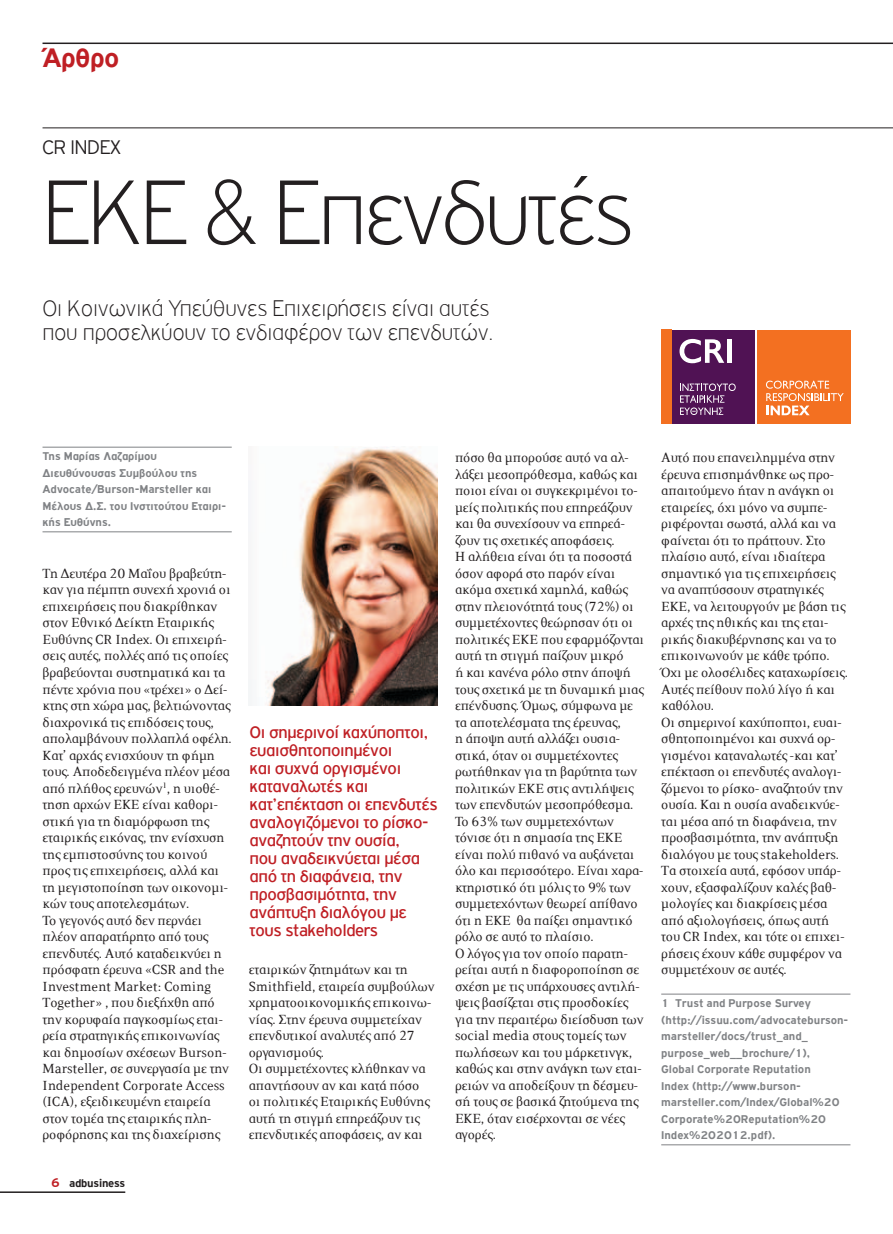
<style>
.page{position:relative;width:893px;height:1234px;background:#fff}
.page>*{position:absolute;margin:0;border:0;box-sizing:border-box;transform-origin:0 0}
.t1{font:100 97.5px "PF Highway Gothic";letter-spacing:-.03em;color:#231f20}
.t2{font:700 28.5px "PF Highway Gothic";letter-spacing:-.02em;color:#bf1f24}
.t3{font:100 24px/24px "PF Highway Gothic";color:#231f20}
.t4{font:300 21px "PF Highway Gothic";letter-spacing:-.01em;color:#231f20}
.t5{font:18px/18px "PF Highway Gothic";letter-spacing:-.02em;color:#bf1f24}
.t6{font:15px/16.5px "PF Press";color:#231f20}
.t7{font:700 12px/16.5px "PF Highway Gothic";color:#808285}
.t8{font:700 12px "PF Highway Gothic";letter-spacing:-.02em;color:#231f20}
.s1{font-size:13.5px;color:#bf1f24}
</style>
<div class="page">
<hr style="left:43px;top:43px;width:850px;height:1px;background:#231f20">
<hr style="left:0;top:1191px;width:125px;height:1px;background:#231f20">
<hr style="left:43px;top:128px;width:850px;height:1px;background:#231f20">
<hr style="left:43px;top:446px;width:189px;height:1px;background:#808285">
<hr style="left:43px;top:531px;width:189px;height:1px;background:#808285">
<hr style="left:661px;top:993px;width:189px;height:1px;background:#808285">
<hr style="left:661px;top:1144px;width:189px;height:1px;background:#808285">
<img style="left:249px;top:446px;width:189px;height:259px">
<div style="left:661px;top:330px;width:93px;height:93px;background:#501254"></div>
<div style="left:662px;top:330px;width:10px;height:93px;background:#f37021"></div>
<div style="left:757px;top:330px;width:93px;height:93px;background:#f37021"></div>
<svg style="left:766px;top:380px;width:78px;height:35px"></svg>
<svg style="left:679px;top:339px;width:45px;height:24px"></svg>
<hr style="left:727px;top:339px;width:4px;height:24px;background:#fff">
<div style="left:661px;top:330px;width:10px;height:93px;background:#f37021"></div>
<svg style="left:680px;top:383px;width:56px;height:32px"></svg>
<h2 class="t2" style="left:43px;top:42px;width:78px">Άρθρο</h2>
<h3 class="t4" style="left:43px;top:136px;width:80px">CR INDEX</h3>
<h1 class="t1" style="left:43px;top:163px;width:593px">ΕΚΕ &amp; Επενδυτές</h1>
<h3 class="t3" style="left:43px;top:296px;width:453px">Οι Κοινωνικά Υπεύθυνες Επιχειρήσεις είναι αυτές που προσελκύουν το ενδιαφέρον των επενδυτών.</h3>
<p class="t7" style="left:43px;top:448px;width:185px">Της Μαρίας Λαζαρίμου<br>Διευθύνουσας Συμβούλου της<br>Advocate/Burson-Marsteller και<br>Μέλους Δ.Σ. του Ινστιτούτου Εταιρι&shy;κής Ευθύνης.</p>
<p class="t6" style="left:43px;top:565px;width:191px">Τη Δευτέρα 20 Μαΐου βραβεύτη&shy;καν για πέμπτη συνεχή χρονιά οι επιχειρήσεις που διακρίθηκαν στον Εθνικό Δείκτη Εταιρικής<br>Ευθύνης CR Index. Οι επιχειρή&shy;σεις αυτές, πολλές από τις οποίες βραβεύονται συστηματικά και τα πέντε χρόνια που «τρέχει» ο Δεί&shy;κτης στη χώρα μας, βελτιώνοντας διαχρονικά τις επιδόσεις τους, απολαμβάνουν πολλαπλά οφέλη.<br>Κατ’ αρχάς ενισχύουν τη φήμη τους. Αποδεδειγμένα πλέον μέσα από πλήθος ερευνών<sup>1</sup>, η υιοθέ&shy;τηση αρχών ΕΚΕ είναι καθορι&shy;στική για τη διαμόρφωση της εταιρικής εικόνας, την ενίσχυση της εμπιστοσύνης του κοινού προς τις επιχειρήσεις, αλλά και τη μεγιστοποίηση των οικονομι&shy;κών τους αποτελεσμάτων.<br>Το γεγονός αυτό δεν περνάει πλέον απαρατήρητο από τους επενδυτές. Αυτό καταδεικνύει η πρόσφατη έρευνα «CSR and the<br>Investment Market: Coming<br>Together» , που διεξήχθη από την κορυφαία παγκοσμίως εται&shy;ρεία στρατηγικής επικοινωνίας και δημοσίων σχέσεων Burson-<br>Marsteller, σε συνεργασία με την<br>Independent Corporate Access (ICA), εξειδικευμένη εταιρεία στον τομέα της εταιρικής πλη&shy;ροφόρησης και της διαχείρισης</p>
<p class="t8" style="left:51px;top:1176px;width:76px"><span class="s1">6</span> adbusiness</p>
<p class="t5" style="left:249px;top:722px;width:190px">Οι σημερινοί καχύποπτοι, ευαισθητοποιημένοι<br>και συχνά οργισμένοι καταναλωτές και κατ’επέκταση οι επενδυτές αναλογιζόμενοι το ρίσκο&shy;αναζητούν την ουσία,<br>που αναδεικνύεται μέσα από τη διαφάνεια, την προσβασιμότητα, την ανάπτυξη διαλόγου με τους stakeholders</p>
<p class="t6" style="left:249px;top:961px;width:187px">εταιρικών ζητημάτων και τη<br>Smithfield, εταιρεία συμβούλων χρηματοοικονομικής επικοινω&shy;νίας. Στην έρευνα συμμετείχαν επενδυτικοί αναλυτές από 27 οργανισμούς.<br>Οι συμμετέχοντες κλήθηκαν να απαντήσουν αν και κατά πόσο οι πολιτικές Εταιρικής Ευθύνης αυτή τη στιγμή επηρεάζουν τις επενδυτικές αποφάσεις, αν και</p>
<p class="t6" style="left:455px;top:449px;width:191px">πόσο θα μπορούσε αυτό να αλ&shy;λάξει μεσοπρόθεσμα, καθώς και ποιοι είναι οι συγκεκριμένοι το&shy;μείς πολιτικής που επηρεάζουν και θα συνεχίσουν να επηρεά&shy;ζουν τις σχετικές αποφάσεις.<br>Η αλήθεια είναι ότι τα ποσοστά όσον αφορά στο παρόν είναι ακόμα σχετικά χαμηλά, καθώς στην πλειονότητά τους (72%) οι συμμετέχοντες θεώρησαν ότι οι πολιτικές ΕΚΕ που εφαρμόζονται αυτή τη στιγμή παίζουν μικρό<br>ή και κανένα ρόλο στην άποψή τους σχετικά με τη δυναμική μιας επένδυσης. Όμως, σύμφωνα με τα αποτελέσματα της έρευνας,<br>η άποψη αυτή αλλάζει ουσια&shy;στικά, όταν οι συμμετέχοντες ρωτήθηκαν για τη βαρύτητα των πολιτικών ΕΚΕ στις αντιλήψεις των επενδυτών μεσοπρόθεσμα.<br>Το 63% των συμμετεχόντων τόνισε ότι η σημασία της ΕΚΕ είναι πολύ πιθανό να αυξάνεται όλο και περισσότερο. Είναι χαρα&shy;κτηριστικό ότι μόλις το 9% των συμμετεχόντων θεωρεί απίθανο ότι η ΕΚΕ θα παίξει σημαντικό ρόλο σε αυτό το πλαίσιο.<br>Ο λόγος για τον οποίο παρατη&shy;ρείται αυτή η διαφοροποίηση σε σχέση με τις υπάρχουσες αντιλή&shy;ψεις βασίζεται στις προσδοκίες για την περαιτέρω διείσδυση των social media στους τομείς των πωλήσεων και του μάρκετινγκ, καθώς και στην ανάγκη των εται&shy;ρειών να αποδείξουν τη δέσμευ&shy;σή τους σε βασικά ζητούμενα της<br>ΕΚΕ, όταν εισέρχονται σε νέες αγορές.</p>
<p class="t6" style="left:661px;top:449px;width:188px">Αυτό που επανειλημμένα στην έρευνα επισημάνθηκε ως προ&shy;απαιτούμενο ήταν η ανάγκη οι εταιρείες, όχι μόνο να συμπε&shy;ριφέρονται σωστά, αλλά και να φαίνεται ότι το πράττουν. Στο πλαίσιο αυτό, είναι ιδιαίτερα σημαντικό για τις επιχειρήσεις να αναπτύσσουν στρατηγικές<br>ΕΚΕ, να λειτουργούν με βάση τις αρχές της ηθικής και της εται&shy;ρικής διακυβέρνησης και να το επικοινωνούν με κάθε τρόπο.<br>Όχι με ολοσέλιδες καταχωρίσεις.<br>Αυτές πείθουν πολύ λίγο ή και καθόλου.<br>Οι σημερινοί καχύποπτοι, ευαι&shy;σθητοποιημένοι και συχνά ορ&shy;γισμένοι καταναλωτές -και κατ’ επέκταση οι επενδυτές αναλογι&shy;ζόμενοι το ρίσκο- αναζητούν την ουσία. Και η ουσία αναδεικνύε&shy;ται μέσα από τη διαφάνεια, την προσβασιμότητα, την ανάπτυξη διαλόγου με τους stakeholders.<br>Tα στοιχεία αυτά, εφόσον υπάρ&shy;χουν, εξασφαλίζουν καλές βαθ&shy;μολογίες και διακρίσεις μέσα από αξιολογήσεις, όπως αυτή του CR Index, και τότε οι επιχει&shy;ρήσεις έχουν κάθε συμφέρον να συμμετέχουν σε αυτές.</p>
<p class="t7" style="left:661px;top:994px;width:189px">1 Trust and Purpose Survey (http://issuu.com/advocateburson&shy;marsteller/docs/trust_and_ purpose_web__brochure/1),<br>Global Corporate Reputation<br>Index (http://www.burson&shy;marsteller.com/Index/Global%20<br>Corporate%20Reputation%20<br>Index%202012.pdf).</p>
</div>
